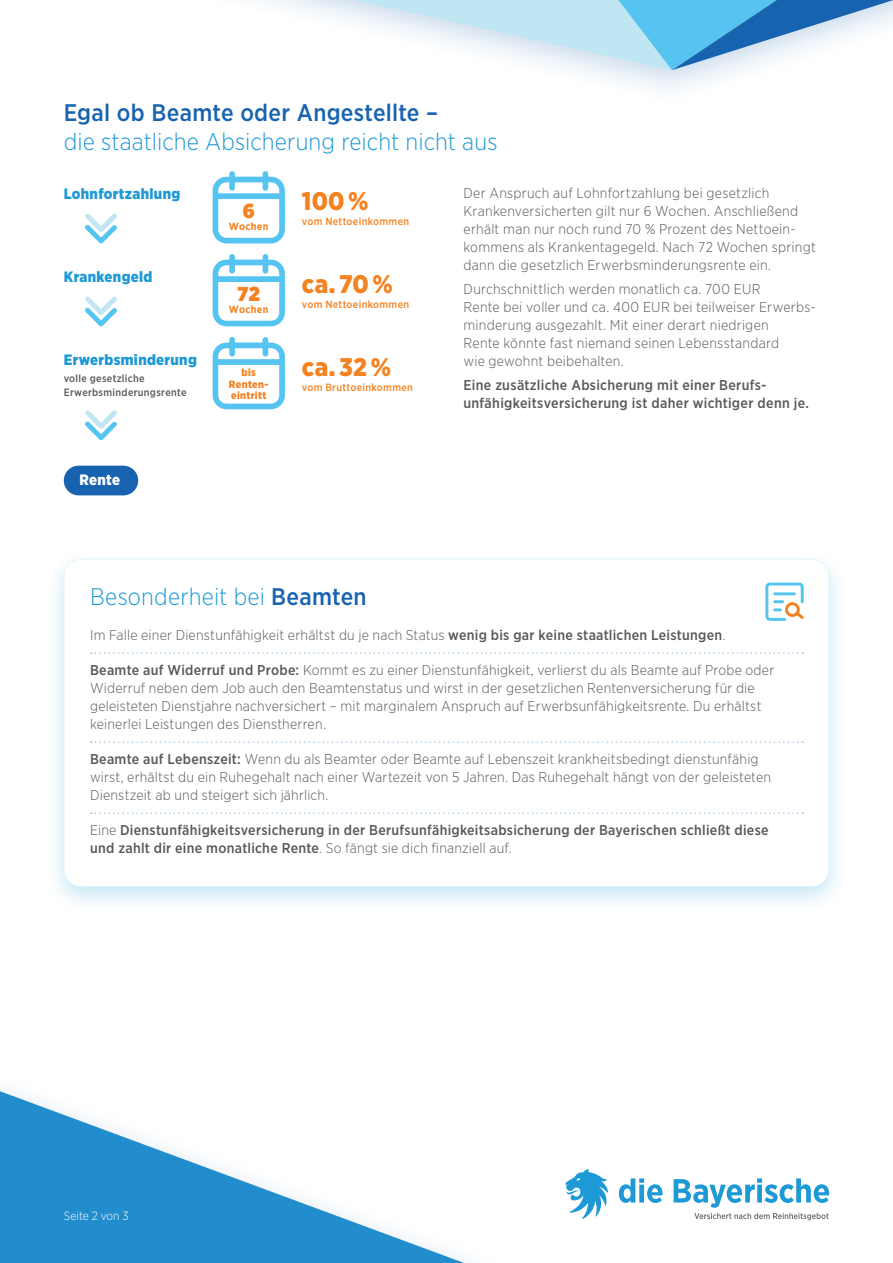
<style>
.page{position:relative;width:893px;height:1263px;background:#fff}
.page>*{position:absolute;margin:0;border:0;box-sizing:border-box;transform-origin:0 0}
.t1{font:900 25.5px "Gotham Narrow";letter-spacing:.01em;color:#f58220}
.Subline{font:300 24px/28.5px "Gotham Narrow";letter-spacing:.005em;color:#1d99d6}
.t2{font:900 20.25px "Gotham Narrow";color:#f58220}
.t3{font:900 15px "Gotham Narrow";letter-spacing:.02em;color:#1d99d6}
.t4{font:900 15px "Gotham Narrow";letter-spacing:.015em;color:#fff}
.t5{font:300 14.25px/18px "Gotham Narrow";letter-spacing:.015em;color:#57585a}
.t6{font:500 14.25px/18px "Gotham Narrow";letter-spacing:.02em;color:#57585a}
.Einleitungstext{font:300 12px "Gotham Narrow";color:#fff}
.t7{font:500 10.5px "Gotham Narrow";letter-spacing:.03em;color:#f58220}
.t8{font:500 10.5px/13.5px "Gotham Narrow";letter-spacing:.03em;color:#57585a}
.t9{font:900 10.5px/11.2px "Gotham Narrow";letter-spacing:.03em;color:#f58220;text-align:center}
.t10{font:700 10.5px "Gotham Narrow";letter-spacing:.03em;color:#f58220}
.s1{font-weight:500;color:#1863b0}
.s2{font-weight:500}
.s3{font-weight:300}
</style>
<div class="page">
<svg style="left:0;top:1091px;width:464px;height:172px"></svg>
<svg style="left:619px;top:1178px;width:44px;height:25px"></svg>
<svg style="left:674px;top:1178px;width:155px;height:42px"></svg>
<svg style="left:565px;top:1169px;width:44px;height:50px"></svg>
<svg style="left:213px;top:171px;width:72px;height:72px"></svg>
<svg style="left:213px;top:254px;width:72px;height:72px"></svg>
<svg style="left:213px;top:337px;width:72px;height:72px"></svg>
<div style="left:64px;top:466px;width:74px;height:29px;background:#1863b0;border-radius:15px"></div>
<svg style="left:85px;top:213px;width:32px;height:31px"></svg>
<svg style="left:85px;top:296px;width:32px;height:31px"></svg>
<svg style="left:85px;top:410px;width:32px;height:30px"></svg>
<svg style="left:354px;top:0;width:539px;height:70px"></svg>
<div style="left:45px;top:549px;width:803px;height:365px;background:#1d99d6;opacity:.24"></div>
<div style="left:64px;top:560px;width:765px;height:326px;background:#fff;border-radius:17px"></div>
<svg style="left:91px;top:652px;width:712px;height:2px"></svg>
<svg style="left:91px;top:741px;width:712px;height:2px"></svg>
<svg style="left:91px;top:812px;width:712px;height:2px"></svg>
<svg style="left:765px;top:583px;width:39px;height:38px"></svg>
<p class="Subline" style="left:64px;top:98px;width:435px"><span class="s1">Egal ob Beamte oder Angestellte –<br></span>die staatliche Absicherung reicht nicht aus</p>
<p class="t5" style="left:463px;top:183px;width:354px">Der Anspruch auf Lohnfortzahlung bei gesetzlich Krankenversicherten gilt nur 6 Wochen. Anschließend erhält man nur noch rund 70 % Prozent des Nettoein&shy;kommens als Krankentagegeld. Nach 72 Wochen springt dann die gesetzlich Erwerbsminderungsrente ein.</p>
<p class="t5" style="left:463px;top:280px;width:352px">Durchschnittlich werden monatlich ca. 700 EUR<br>Rente bei voller und ca. 400 EUR bei teilweiser Erwerbs&shy;minderung ausgezahlt. Mit einer derart niedrigen<br>Rente könnte fast niemand seinen Lebensstandard<br>wie gewohnt beibehalten.</p>
<p class="t6" style="left:463px;top:376px;width:347px">Eine zusätzliche Absicherung mit einer Berufs&shy;unfähigkeitsversicherung ist daher wichtiger denn je.</p>
<p class="t3" style="left:64px;top:184px;width:118px">Lohnfortzahlung</p>
<p class="t1" style="left:302px;top:184px;width:68px">100 %</p>
<p class="t7" style="left:302px;top:215px;width:109px">vom Nettoeinkommen</p>
<p class="t2" style="left:243px;top:197px;width:13px">6</p>
<p class="t10" style="left:229px;top:220px;width:41px">Wochen</p>
<p class="t3" style="left:64px;top:266px;width:90px">Krankengeld</p>
<p class="t1" style="left:302px;top:267px;width:92px">ca. 70 %</p>
<p class="t7" style="left:302px;top:298px;width:109px">vom Nettoeinkommen</p>
<p class="t2" style="left:238px;top:280px;width:24px">72</p>
<p class="t10" style="left:229px;top:303px;width:41px">Wochen</p>
<p class="t3" style="left:64px;top:349px;width:135px">Erwerbsminderung</p>
<p class="t8" style="left:64px;top:372px;width:124px">volle gesetzliche<br>Erwerbsminderungsrente</p>
<p class="t1" style="left:302px;top:350px;width:91px">ca. 32 %</p>
<p class="t7" style="left:302px;top:381px;width:113px">vom Bruttoeinkommen</p>
<p class="t9" style="left:229px;top:367px;width:41px">bis<br>Renten&shy;eintritt</p>
<p class="t4" style="left:80px;top:470px;width:42px">Rente</p>
<p class="Subline" style="left:90px;top:581px;width:278px">Besonderheit bei <span class="s1">Beamten</span></p>
<p class="t5" style="left:90px;top:625px;width:637px">Im Falle einer Dienstunfähigkeit erhältst du je nach Status <span class="s2">wenig bis gar keine staatlichen Leistungen</span>.</p>
<p class="t5" style="left:90px;top:660px;width:686px"><span class="s2">Beamte auf Widerruf und Probe:</span> Kommt es zu einer Dienstunfähigkeit, verlierst du als Beamte auf Probe oder Widerruf neben dem Job auch den Beamtenstatus und wirst in der gesetzlichen Rentenversicherung für die geleisteten Dienstjahre nachversichert – mit marginalem Anspruch auf Erwerbsunfähigkeitsrente. Du erhältst keinerlei Leistungen des Dienstherren.</p>
<p class="t5" style="left:90px;top:749px;width:683px"><span class="s2">Beamte auf Lebenszeit:</span> Wenn du als Beamter oder Beamte auf Lebenszeit krankheitsbedingt dienstunfähig wirst, erhältst du ein Ruhegehalt nach einer Wartezeit von 5 Jahren. Das Ruhegehalt hängt von der geleisteten<br>Dienstzeit ab und steigert sich jährlich.</p>
<p class="t6" style="left:90px;top:820px;width:680px"><span class="s3">Eine</span> Dienstunfähigkeitsversicherung in der Berufsunfähigkeitsabsicherung der Bayerischen schließt diese und zahlt dir eine monatliche Rente<span class="s3">. So fängt sie dich finanziell auf.</span></p>
<p class="Einleitungstext" style="left:64px;top:1209px;width:66px">Seite 2 von 3</p>
</div>
